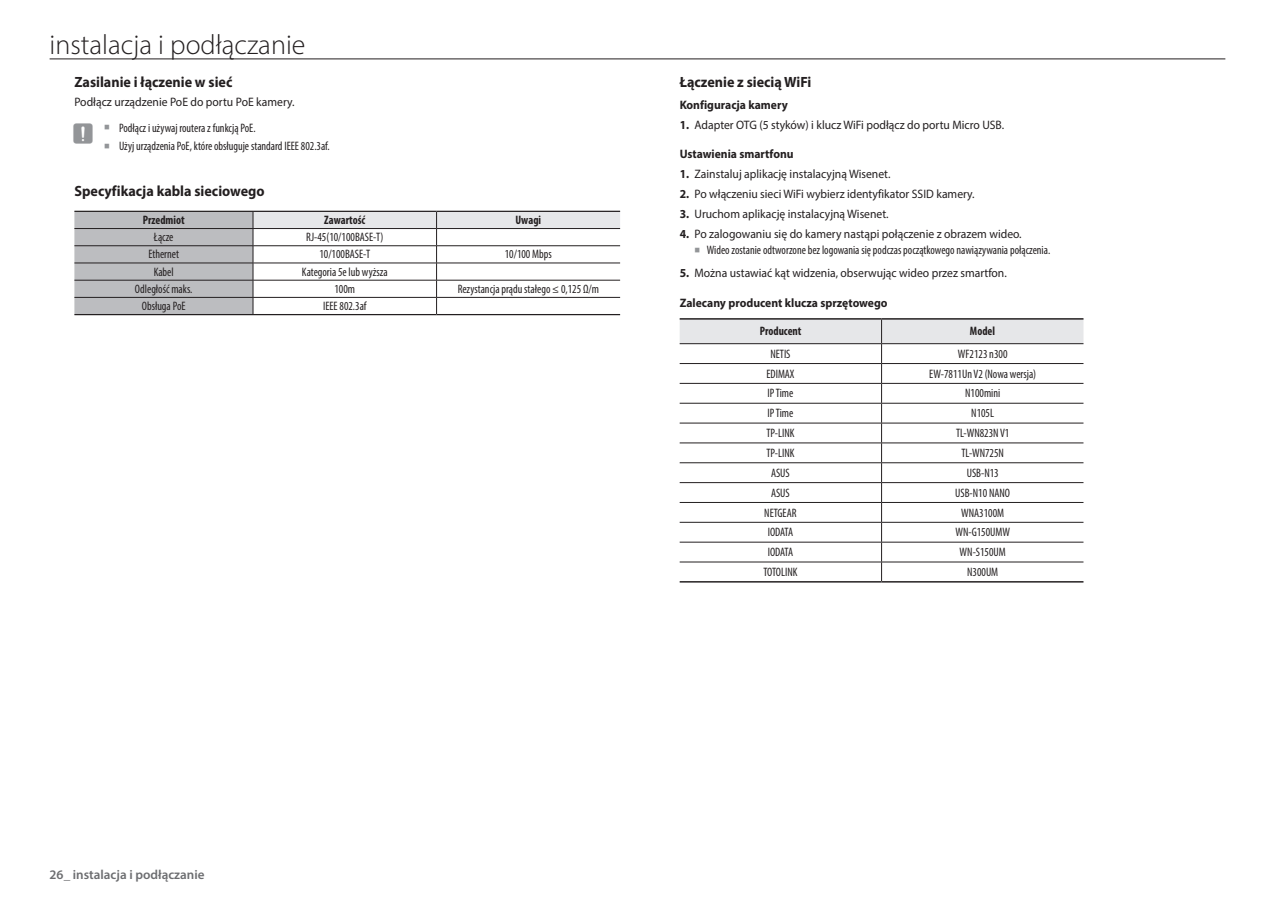
<style>
.page{position:relative;width:1275px;height:903px;background:#fff}
.page>*{position:absolute;margin:0;border:0;box-sizing:border-box;transform-origin:0 0}
.t1{font:300 28px "Myriad Pro";color:#231f20}
.t2{font:700 14.88px "Myriad Pro";color:#231f20;scale:.95 1}
.t3{font:600 13.12px "Myriad Pro";color:#6c6d70}
.t4{font:condensed 12.25px/18.2px "Myriad Pro";color:#231f20;scale:.95 1}
.t5{font:12.25px "Myriad Pro";color:#231f20;scale:.95 1}
.t6{font:700 12.25px "Myriad Pro";color:#231f20;scale:.95 1}
.t7{font:700 condensed 12.25px "Myriad Pro";color:#231f20;scale:.95 1}
.s1{font-weight:700}
.s2{font-weight:700;font-stretch:normal}
.s3{font-stretch:normal}
</style>
<div class="page">
<hr style="left:50px;top:59px;width:1175px;height:1px;background:#231f20">
<svg style="left:74px;top:211px;width:546px;height:103px"></svg>
<hr style="left:74px;top:314px;width:179px;height:1px;background:#231f20">
<hr style="left:253px;top:314px;width:184px;height:1px;background:#231f20">
<hr style="left:437px;top:314px;width:183px;height:1px;background:#231f20">
<svg style="left:680px;top:320px;width:403px;height:261px"></svg>
<hr style="left:680px;top:318px;width:202px;height:2px;background:#231f20">
<hr style="left:882px;top:318px;width:201px;height:2px;background:#231f20">
<hr style="left:680px;top:581px;width:202px;height:1px;background:#231f20">
<hr style="left:882px;top:581px;width:201px;height:1px;background:#231f20">
<h1 class="t1" style="left:50px;top:28px;width:257px">instalacja i podłączanie</h1>
<p class="t2" style="left:74px;top:72px;width:168px">Zasilanie i łączenie w sieć</p>
<p class="t5" style="left:74px;top:95px;width:233px">Podłącz urządzenie PoE do portu PoE kamery.</p>
<p class="t4" style="left:119px;top:118px;width:223px">Podłącz i używaj routera z funkcją PoE.<br>Użyj urządzenia PoE, które obsługuje standard IEEE 802.3af.</p>
<p class="t2" style="left:74px;top:181px;width:202px">Specyfikacja kabla sieciowego</p>
<p class="t7" style="left:143px;top:212px;width:46px">Przedmiot</p>
<p class="t7" style="left:324px;top:212px;width:45px">Zawartość</p>
<p class="t7" style="left:515px;top:212px;width:29px">Uwagi</p>
<p class="t4" style="left:154px;top:228px;width:22px">Łącze</p>
<p class="t4" style="left:306px;top:228px;width:83px">RJ-45(10/100BASE-T)</p>
<p class="t4" style="left:148px;top:245px;width:34px">Ethernet</p>
<p class="t4" style="left:319px;top:245px;width:55px">10/100BASE-T</p>
<p class="t4" style="left:505px;top:245px;width:51px">10/100 Mbps</p>
<p class="t4" style="left:154px;top:262px;width:23px">Kabel</p>
<p class="t4" style="left:302px;top:262px;width:92px">Kategoria 5e lub wyższa</p>
<p class="t4" style="left:135px;top:280px;width:62px">Odległość maks.</p>
<p class="t4" style="left:334px;top:280px;width:23px">100m</p>
<p class="t4" style="left:458px;top:280px;width:150px">Rezystancja prądu stałego ≤ 0,125 Ω/m</p>
<p class="t4" style="left:142px;top:297px;width:48px">Obsługa PoE</p>
<p class="t4" style="left:323px;top:297px;width:47px">IEEE 802.3af</p>
<p class="t2" style="left:680px;top:72px;width:140px">Łączenie z siecią WiFi</p>
<p class="t6" style="left:680px;top:97px;width:115px">Konfiguracja kamery</p>
<p class="t5" style="left:680px;top:117px;width:343px"><span class="s1">1.</span> Adapter OTG (5 styków) i klucz WiFi podłącz do portu Micro USB.</p>
<p class="t6" style="left:680px;top:146px;width:122px">Ustawienia smartfonu</p>
<p class="t5" style="left:680px;top:167px;width:223px"><span class="s1">1.</span> Zainstaluj aplikację instalacyjną Wisenet.</p>
<p class="t5" style="left:680px;top:186px;width:312px"><span class="s1">2.</span> Po włączeniu sieci WiFi wybierz identyfikator SSID kamery.</p>
<p class="t5" style="left:680px;top:206px;width:221px"><span class="s1">3.</span> Uruchom aplikację instalacyjną Wisenet.</p>
<p class="t4" style="left:707px;top:225px;width:363px;line-height:16.4px;text-indent:-27px"><span class="s2">4.</span> <span class="s3">Po zalogowaniu się do kamery nastąpi połączenie z obrazem wideo.<br></span>Wideo zostanie odtworzone bez logowania się podczas początkowego nawiązywania połączenia.</p>
<p class="t5" style="left:680px;top:266px;width:346px"><span class="s1">5.</span> Można ustawiać kąt widzenia, obserwując wideo przez smartfon.</p>
<p class="t6" style="left:680px;top:295px;width:220px">Zalecany producent klucza sprzętowego</p>
<p class="t7" style="left:760px;top:324px;width:46px">Producent</p>
<p class="t7" style="left:970px;top:324px;width:28px">Model</p>
<p class="t4" style="left:770px;top:344px;width:23px">NETIS</p>
<p class="t4" style="left:958px;top:344px;width:54px">WF2123 n300</p>
<p class="t4" style="left:766px;top:364px;width:31px">EDIMAX</p>
<p class="t4" style="left:929px;top:364px;width:114px">EW-7811Un V2 (Nowa wersja)</p>
<p class="t4" style="left:767px;top:384px;width:29px">IP Time</p>
<p class="t4" style="left:965px;top:384px;width:38px">N100mini</p>
<p class="t4" style="left:767px;top:404px;width:29px">IP Time</p>
<p class="t4" style="left:971px;top:404px;width:26px">N105L</p>
<p class="t4" style="left:766px;top:424px;width:31px">TP-LINK</p>
<p class="t4" style="left:956px;top:424px;width:58px">TL-WN823N V1</p>
<p class="t4" style="left:766px;top:444px;width:31px">TP-LINK</p>
<p class="t4" style="left:961px;top:444px;width:46px">TL-WN725N</p>
<p class="t4" style="left:771px;top:463px;width:21px">ASUS</p>
<p class="t4" style="left:967px;top:463px;width:35px">USB-N13</p>
<p class="t4" style="left:771px;top:483px;width:21px">ASUS</p>
<p class="t4" style="left:955px;top:483px;width:59px">USB-N10 NANO</p>
<p class="t4" style="left:764px;top:503px;width:35px">NETGEAR</p>
<p class="t4" style="left:961px;top:503px;width:47px">WNA3100M</p>
<p class="t4" style="left:768px;top:523px;width:28px">IODATA</p>
<p class="t4" style="left:955px;top:523px;width:59px">WN-G150UMW</p>
<p class="t4" style="left:768px;top:543px;width:28px">IODATA</p>
<p class="t4" style="left:960px;top:543px;width:50px">WN-S150UM</p>
<p class="t4" style="left:763px;top:562px;width:37px">TOTOLINK</p>
<p class="t4" style="left:967px;top:562px;width:34px">N300UM</p>
<p class="t3" style="left:50px;top:866px;width:156px">26_ instalacja i podłączanie</p>
</div>
